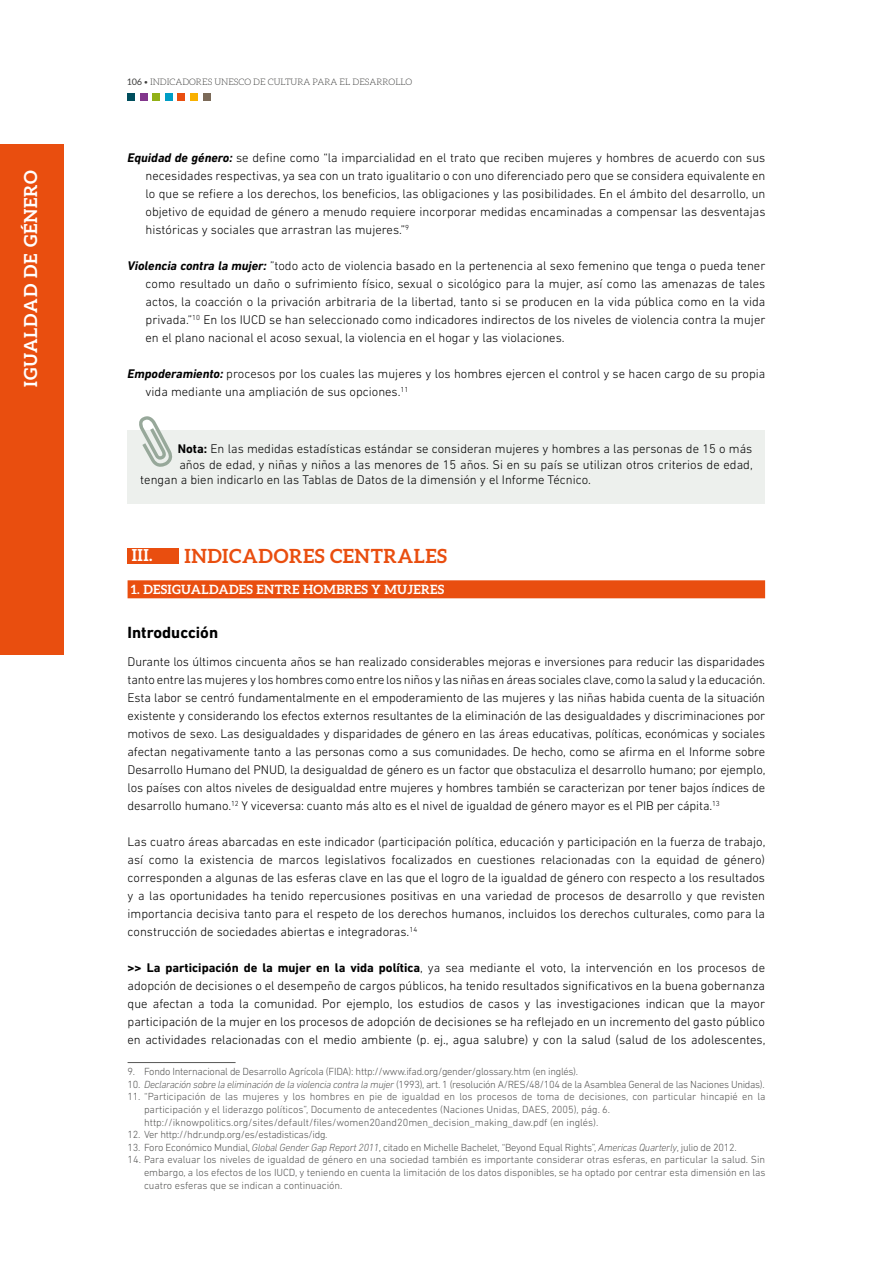
<style>
.page{position:relative;width:893px;height:1263px;background:#fff}
.page>*{position:absolute;margin:0;border:0;box-sizing:border-box;transform-origin:0 0}
.t1{font:700 19.5px "Aleo";letter-spacing:.025em;color:#e94e0f}
.t2{font:700 18px "Aleo";letter-spacing:.05em;color:#fff}
.t3{font:700 16.5px "DIN Next LT Pro";color:#000}
.t4{font:700 16.5px "Aleo";color:#fff}
.t5{font:300 12.75px/18px "DIN Next LT Pro";color:#000;text-align:justify}
.t6{font:700 12.75px "Aleo";letter-spacing:.025em;color:#fff}
.t7{font:300 10.5px/12.6px "DIN Next LT Pro";letter-spacing:-.005em;color:#575756}
.t8{font:300 10.5px "DIN Next LT Pro";letter-spacing:-.025em;color:#575756}
.t9{font:300 10.5px "DIN Next LT Pro";letter-spacing:-.03em;color:#575756}
.t10{font:300 9px "Aleo";color:#3c3c3b}
.s1{font-weight:400}
.s2{font-weight:700;font-style:italic}
.s3{font-weight:700}
.s4{font-style:italic}
</style>
<div class="page">
<div style="left:128px;top:94px;width:7px;height:7px;background:#004e5d"></div>
<div style="left:140px;top:94px;width:7px;height:7px;background:#82368c"></div>
<div style="left:153px;top:94px;width:7px;height:7px;background:#91b016"></div>
<div style="left:165px;top:94px;width:8px;height:7px;background:#009dc5"></div>
<div style="left:178px;top:94px;width:7px;height:7px;background:#e94e0f"></div>
<div style="left:190px;top:94px;width:8px;height:7px;background:#f9b100"></div>
<div style="left:203px;top:94px;width:7px;height:7px;background:#7b6a58"></div>
<div style="left:0;top:145px;width:64px;height:510px;background:#e94e0f"></div>
<div style="left:128px;top:580px;width:637px;height:18px;background:#e94e0f"></div>
<div style="left:128px;top:431px;width:637px;height:73px;background:#edf0ed"></div>
<svg style="left:138px;top:416px;width:35px;height:51px"></svg>
<div style="left:128px;top:547px;width:51px;height:16px;background:#e94e0f"></div>
<hr style="left:128px;top:1062px;width:108px;height:1px;background:#575756">
<p class="t2" style="left:20px;top:387px;width:219px;rotate:-90deg">IGUALDAD DE GÉNERO</p>
<p class="t10" style="left:128px;top:77px;width:286px"><span class="s1">106</span> • INDICADORES UNESCO DE CULTURA PARA EL DESARROLLO</p>
<p class="t5" style="left:146px;top:149px;width:621px;text-indent:-18px"><span class="s2">Equidad de género:</span> se define como “la imparcialidad en el trato que reciben mujeres y hombres de acuerdo con sus necesidades respectivas, ya sea con un trato igualitario o con uno diferenciado pero que se considera equivalente en lo que se refiere a los derechos, los beneficios, las obligaciones y las posibilidades. En el ámbito del desarrollo, un objetivo de equidad de género a menudo requiere incorporar medidas encaminadas a compensar las desventajas históricas y sociales que arrastran las mujeres.”<sup>9</sup></p>
<p class="t5" style="left:146px;top:257px;width:621px;text-indent:-18px"><span class="s2">Violencia contra la mujer:</span> ”todo acto de violencia basado en la pertenencia al sexo femenino que tenga o pueda tener como resultado un daño o sufrimiento físico, sexual o sicológico para la mujer, así como las amenazas de tales actos, la coacción o la privación arbitraria de la libertad, tanto si se producen en la vida pública como en la vida privada.”<sup>10</sup> En los IUCD se han seleccionado como indicadores indirectos de los niveles de violencia contra la mujer en el plano nacional el acoso sexual, la violencia en el hogar y las violaciones.</p>
<p class="t5" style="left:146px;top:365px;width:621px;text-indent:-18px"><span class="s2">Empoderamiento:</span> procesos por los cuales las mujeres y los hombres ejercen el control y se hacen cargo de su propia vida mediante una ampliación de sus opciones.<sup>11</sup></p>
<p class="t5" style="left:178px;top:440px;width:576px"><span class="s3">Nota:</span> En las medidas estadísticas estándar se consideran mujeres y hombres a las personas de 15 o más</p>
<p class="t5" style="left:179px;top:455px;width:575px">años de edad, y niñas y niños a las menores de 15 años. Si en su país se utilizan otros criterios de edad,</p>
<p class="t5" style="left:140px;top:470px;width:452px">tengan a bien indicarlo en las Tablas de Datos de la dimensión y el Informe Técnico.</p>
<p class="t4" style="left:132px;top:545px;width:22px">III.</p>
<p class="t1" style="left:184px;top:545px;width:264px">INDICADORES CENTRALES</p>
<p class="t6" style="left:131px;top:582px;width:315px">1. DESIGUALDADES ENTRE HOMBRES Y MUJERES</p>
<p class="t3" style="left:128px;top:622px;width:92px">Introducción</p>
<p class="t5" style="left:128px;top:653px;width:639px">Durante los últimos cincuenta años se han realizado considerables mejoras e inversiones para reducir las disparidades tanto entre las mujeres y los hombres como entre los niños y las niñas en áreas sociales clave, como la salud y la educación.<br>Esta labor se centró fundamentalmente en el empoderamiento de las mujeres y las niñas habida cuenta de la situación existente y considerando los efectos externos resultantes de la eliminación de las desigualdades y discriminaciones por motivos de sexo. Las desigualdades y disparidades de género en las áreas educativas, políticas, económicas y sociales afectan negativamente tanto a las personas como a sus comunidades. De hecho, como se afirma en el Informe sobre Desarrollo Humano del PNUD, la desigualdad de género es un factor que obstaculiza el desarrollo humano; por ejemplo, los países con altos niveles de desigualdad entre mujeres y hombres también se caracterizan por tener bajos índices de desarrollo humano.<sup>12</sup> Y viceversa: cuanto más alto es el nivel de igualdad de género mayor es el PIB per cápita.<sup>13</sup></p>
<p class="t5" style="left:128px;top:833px;width:639px">Las cuatro áreas abarcadas en este indicador (participación política, educación y participación en la fuerza de trabajo, así como la existencia de marcos legislativos focalizados en cuestiones relacionadas con la equidad de género) corresponden a algunas de las esferas clave en las que el logro de la igualdad de género con respecto a los resultados y a las oportunidades ha tenido repercusiones positivas en una variedad de procesos de desarrollo y que revisten importancia decisiva tanto para el respeto de los derechos humanos, incluidos los derechos culturales, como para la construcción de sociedades abiertas e integradoras.<sup>14</sup></p>
<p class="t5" style="left:128px;top:959px;width:639px"><span class="s3">&gt;&gt; La participación de la mujer en la vida política</span>, ya sea mediante el voto, la intervención en los procesos de adopción de decisiones o el desempeño de cargos públicos, ha tenido resultados significativos en la buena gobernanza que afectan a toda la comunidad. Por ejemplo, los estudios de casos y las investigaciones indican que la mayor participación de la mujer en los procesos de adopción de decisiones se ha reflejado en un incremento del gasto público en actividades relacionadas con el medio ambiente (p. ej., agua salubre) y con la salud (salud de los adolescentes,</p>
<p class="t8" style="left:128px;top:1065px;width:452px">9. Fondo Internacional de Desarrollo Agrícola (FIDA): http://www.ifad.org/gender/glossary.htm (en inglés).</p>
<p class="t9" style="left:128px;top:1078px;width:639px">10. <span class="s4">Declaración sobre la eliminación de la violencia contra la mujer</span> (1993), art. 1 (resolución A/RES/48/104 de la Asamblea General de las Naciones Unidas).</p>
<p class="t7" style="left:144px;top:1090px;width:623px;text-indent:-16px">11. “Participación de las mujeres y los hombres en pie de igualdad en los procesos de toma de decisiones, con particular hincapié en la participación y el liderazgo políticos”, Documento de antecedentes (Naciones Unidas, DAES, 2005), pág. 6. http://iknowpolitics.org/sites/default/files/women20and20men_decision_making_daw.pdf (en inglés).</p>
<p class="t8" style="left:128px;top:1128px;width:202px">12. Ver http://hdr.undp.org/es/estadisticas/idg.</p>
<p class="t8" style="left:128px;top:1141px;width:611px">13. Foro Económico Mundial, <span class="s4">Global Gender Gap Report 2011</span>, citado en Michelle Bachelet, “Beyond Equal Rights”, <span class="s4">Americas Quarterly</span>, julio de 2012.</p>
<p class="t7" style="left:144px;top:1153px;width:623px;text-align:justify;text-indent:-16px">14. Para evaluar los niveles de igualdad de género en una sociedad también es importante considerar otras esferas, en particular la salud. Sin embargo, a los efectos de los IUCD, y teniendo en cuenta la limitación de los datos disponibles, se ha optado por centrar esta dimensión en las cuatro esferas que se indican a continuación.</p>
</div>
